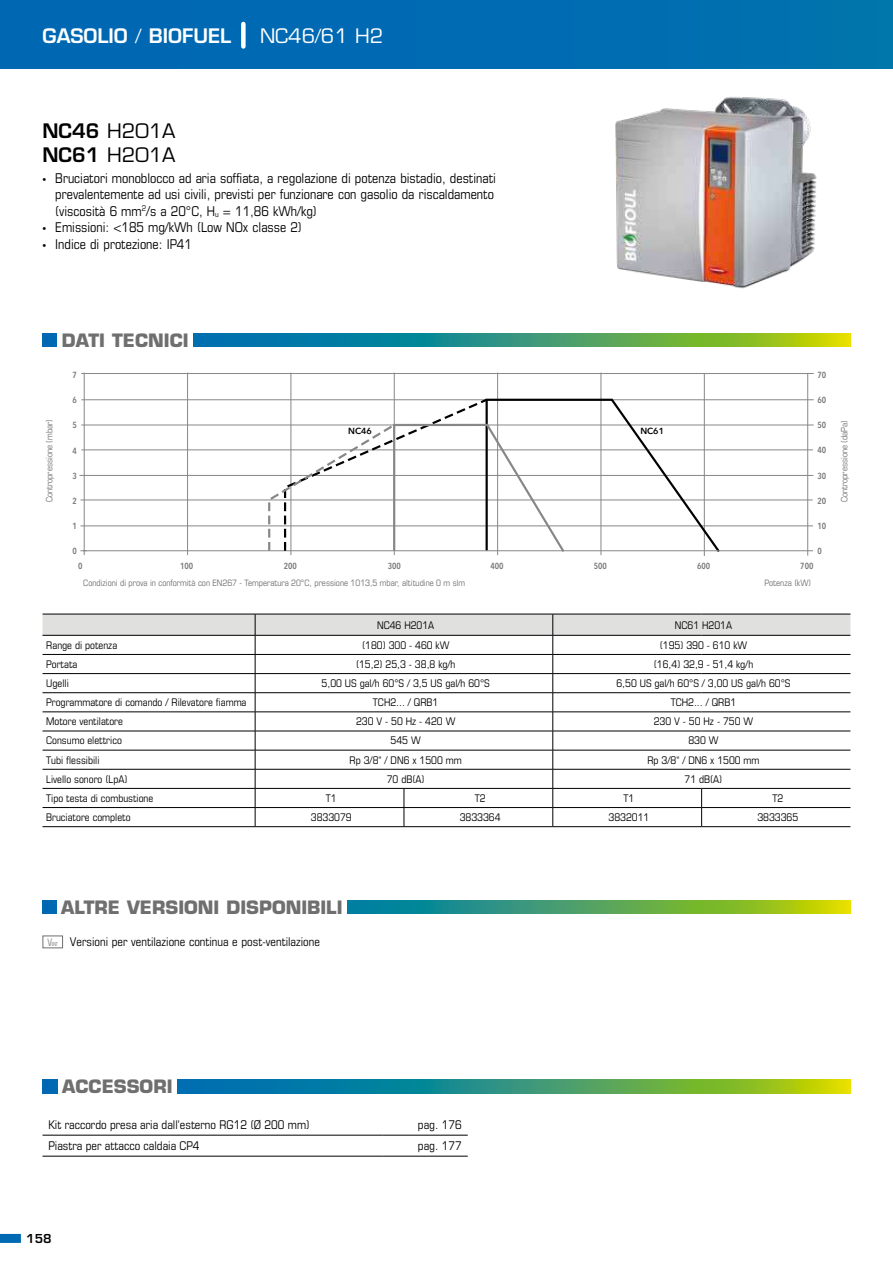
<style>
.page{position:relative;width:893px;height:1263px;background:#fff}
.page>*{position:absolute;margin:0;border:0;box-sizing:border-box;transform-origin:0 0}
.t1{font:19.5px/23.4px "Eurostile LT Std";color:#000}
.t2{font:600 19.5px "Eurostile LT Std";color:#fff}
.t3{font:19.5px "Eurostile LT Std";color:#fff}
.t4{font:700 18px "Eurostile LT Std";color:#706f6f}
.t5{font:condensed 13.5px/16.5px "Eurostile LT Std";color:#000}
.t6{font:condensed 12px "Eurostile LT Std";color:#000}
.t7{font:600 12px "Eurostile LT Std";color:#000}
.t8{font:condensed 10.5px "Eurostile LT Std";color:#000}
.t9{font:condensed 8.85px "Eurostile LT Std";color:#706f6f}
.t10{font:600 condensed 8.85px "Avenir Next LT Pro";color:#797979}
.t11{font:600 8.85px "Avenir Next LT Pro";color:#000}
.t12{font:condensed 5.25px "Eurostile LT Std";color:#706f6f;scale:.81 1}
.s1{font-weight:400;font-stretch:condensed}
.s2{font-stretch:condensed}
.s3{font-weight:600}
.s4{font-family:"Myriad Pro";font-stretch:normal}
.s5{font-size:10.5px}
</style>
<div class="page">
<div style="left:0;top:0;width:893px;height:68px;background:#006ab3"></div>
<div style="left:0;top:1234px;width:21px;height:9px;background:#0069b3"></div>
<svg style="left:43px;top:900px;width:807px;height:14px;background:#55a45a"></svg>
<div style="left:57px;top:896px;width:290px;height:22px;background:#fff"></div>
<svg style="left:43px;top:333px;width:807px;height:14px;background:#429a6d"></svg>
<div style="left:58px;top:327px;width:135px;height:25px;background:#fff"></div>
<svg style="left:43px;top:1079px;width:807px;height:14px;background:#3f986e"></svg>
<div style="left:58px;top:1074px;width:119px;height:24px;background:#fff"></div>
<div style="left:241px;top:24px;width:5px;height:22px;background:#fff"></div>
<hr style="left:81px;top:526px;width:731px;height:1px;background:#878787">
<hr style="left:81px;top:500px;width:731px;height:1px;background:#878787">
<hr style="left:80px;top:475px;width:733px;height:1px;background:#878787">
<hr style="left:82px;top:450px;width:730px;height:1px;background:#878787">
<hr style="left:82px;top:425px;width:731px;height:1px;background:#878787">
<hr style="left:82px;top:399px;width:731px;height:1px;background:#878787">
<hr style="left:82px;top:373px;width:731px;height:1px;background:#878787">
<hr style="left:84px;top:373px;width:1px;height:182px;background:#878787">
<hr style="left:187px;top:373px;width:1px;height:182px;background:#878787">
<hr style="left:291px;top:373px;width:1px;height:182px;background:#878787">
<hr style="left:394px;top:373px;width:1px;height:182px;background:#878787">
<hr style="left:497px;top:373px;width:1px;height:182px;background:#878787">
<hr style="left:704px;top:374px;width:1px;height:181px;background:#878787">
<hr style="left:807px;top:374px;width:1px;height:181px;background:#878787">
<hr style="left:601px;top:373px;width:1px;height:182px;background:#878787">
<hr style="left:81px;top:550px;width:731px;height:1px;background:#878787">
<svg style="left:267px;top:397px;width:455px;height:157px"></svg>
<hr style="left:43px;top:1156px;width:340px;height:1px;background:#000">
<hr style="left:383px;top:1156px;width:85px;height:1px;background:#000">
<hr style="left:43px;top:1135px;width:340px;height:1px;background:#000">
<hr style="left:383px;top:1135px;width:85px;height:1px;background:#000">
<img style="left:615px;top:97px;width:202px;height:192px">
<svg style="left:43px;top:614px;width:807px;height:212px"></svg>
<hr style="left:43px;top:826px;width:212px;height:1px;background:#000">
<hr style="left:255px;top:826px;width:149px;height:1px;background:#000">
<hr style="left:404px;top:826px;width:149px;height:1px;background:#000">
<hr style="left:553px;top:826px;width:149px;height:1px;background:#000">
<hr style="left:702px;top:826px;width:148px;height:1px;background:#000">
<div style="left:43px;top:935px;width:20px;height:13px;border:1px solid #706f6f"></div>
<h1 class="t2" style="left:43px;top:23px;width:190px">GASOLIO <span class="s1">/</span> BIOFUEL</h1>
<h1 class="t3" style="left:260px;top:24px;width:125px">NC46<span class="s2">/</span>61 H2</h1>
<h1 class="t1" style="left:43px;top:120px;width:135px"><span class="s3">NC46</span> H201A<br><span class="s3">NC61</span> H201A</h1>
<p class="t5" style="left:55px;top:169px;width:442px;text-indent:-13px"><span class="s4">•</span> Bruciatori monoblocco ad aria soffiata, a regolazione di potenza bistadio, destinati prevalentemente ad usi civili, previsti per funzionare con gasolio da riscaldamento (viscosità 6 mm<sup>2</sup>/s a 20°C, H<sub>u</sub> = 11,86 kWh/kg)</p>
<p class="t5" style="left:43px;top:219px;width:261px"><span class="s4">•</span> Emissioni: &lt;185 mg/kWh (Low NOx classe 2)</p>
<p class="t5" style="left:43px;top:235px;width:151px"><span class="s4">•</span> Indice di protezione: IP41</p>
<h2 class="t4" style="left:62px;top:329px;width:128px">DATI TECNICI</h2>
<p class="t9" style="left:44px;top:502px;width:85px;rotate:-90deg">Contropressione (mbar)</p>
<p class="t10" style="left:73px;top:369px;width:6px">7</p>
<p class="t10" style="left:73px;top:395px;width:6px">6</p>
<p class="t10" style="left:73px;top:420px;width:6px">5</p>
<p class="t11" style="left:348px;top:425px;width:25px">NC46</p>
<p class="t11" style="left:640px;top:425px;width:25px">NC61</p>
<p class="t10" style="left:817px;top:369px;width:10px">70</p>
<p class="t10" style="left:817px;top:395px;width:10px">60</p>
<p class="t10" style="left:817px;top:420px;width:10px">50</p>
<p class="t10" style="left:73px;top:445px;width:6px">4</p>
<p class="t10" style="left:73px;top:470px;width:6px">3</p>
<p class="t10" style="left:817px;top:445px;width:10px">40</p>
<p class="t10" style="left:817px;top:470px;width:10px">30</p>
<p class="t10" style="left:73px;top:495px;width:6px">2</p>
<p class="t10" style="left:817px;top:495px;width:10px">20</p>
<p class="t10" style="left:73px;top:521px;width:6px">1</p>
<p class="t10" style="left:73px;top:546px;width:6px">0</p>
<p class="t10" style="left:817px;top:520px;width:10px">10</p>
<p class="t10" style="left:817px;top:546px;width:6px">0</p>
<p class="t10" style="left:78px;top:561px;width:6px">0</p>
<p class="t10" style="left:180px;top:561px;width:15px">100</p>
<p class="t10" style="left:284px;top:561px;width:15px">200</p>
<p class="t10" style="left:388px;top:561px;width:15px">300</p>
<p class="t10" style="left:490px;top:561px;width:15px">400</p>
<p class="t10" style="left:594px;top:561px;width:15px">500</p>
<p class="t10" style="left:697px;top:561px;width:15px">600</p>
<p class="t10" style="left:800px;top:561px;width:15px">700</p>
<p class="t9" style="left:83px;top:578px;width:383px">Condizioni di prova in conformità con EN267 - Temperatura 20°C, pressione 1013,5 mbar, altitudine 0 m slm</p>
<p class="t9" style="left:764px;top:578px;width:48px">Potenza (kW)</p>
<p class="t8" style="left:377px;top:619px;width:59px">NC46 H201A</p>
<p class="t8" style="left:675px;top:619px;width:59px">NC61 H201A</p>
<p class="t8" style="left:46px;top:639px;width:72px">Range di potenza</p>
<p class="t8" style="left:362px;top:639px;width:89px">(180) 300 - 460 kW</p>
<p class="t8" style="left:660px;top:639px;width:89px">(195) 390 - 610 kW</p>
<p class="t8" style="left:46px;top:658px;width:33px">Portata</p>
<p class="t8" style="left:356px;top:658px;width:101px">(15,2) 25,3 - 38,8 kg/h</p>
<p class="t8" style="left:654px;top:658px;width:101px">(16,4) 32,9 - 51,4 kg/h</p>
<p class="t8" style="left:46px;top:677px;width:24px">Ugelli</p>
<p class="t8" style="left:322px;top:677px;width:170px">5,00 US gal/h 60°S / 3,5 US gal/h 60°S</p>
<p class="t8" style="left:616px;top:677px;width:176px">6,50 US gal/h 60°S / 3,00 US gal/h 60°S</p>
<p class="t8" style="left:46px;top:696px;width:202px">Programmatore di comando / Rilevatore fiamma</p>
<p class="t8" style="left:373px;top:696px;width:67px">TCH2... / QRB1</p>
<p class="t8" style="left:671px;top:696px;width:67px">TCH2... / QRB1</p>
<p class="t8" style="left:46px;top:715px;width:78px">Motore ventilatore</p>
<p class="t8" style="left:356px;top:715px;width:101px">230 V - 50 Hz - 420 W</p>
<p class="t8" style="left:654px;top:715px;width:101px">230 V - 50 Hz - 750 W</p>
<p class="t8" style="left:46px;top:734px;width:77px">Consumo elettrico</p>
<p class="t8" style="left:391px;top:734px;width:32px">545 W</p>
<p class="t8" style="left:688px;top:734px;width:32px">830 W</p>
<p class="t8" style="left:46px;top:753px;width:55px">Tubi flessibili</p>
<p class="t8" style="left:350px;top:753px;width:114px">Rp 3/8“ / DN6 x 1500 mm</p>
<p class="t8" style="left:647px;top:753px;width:114px">Rp 3/8“ / DN6 x 1500 mm</p>
<p class="t8" style="left:46px;top:773px;width:83px">Livello sonoro (LpA)</p>
<p class="t8" style="left:387px;top:773px;width:39px">70 dB(A)</p>
<p class="t8" style="left:684px;top:773px;width:39px">71 dB(A)</p>
<p class="t8" style="left:46px;top:792px;width:109px">Tipo testa di combustione</p>
<p class="t8" style="left:326px;top:792px;width:12px">T1</p>
<p class="t8" style="left:475px;top:792px;width:12px">T2</p>
<p class="t8" style="left:623px;top:792px;width:12px">T1</p>
<p class="t8" style="left:772px;top:792px;width:12px">T2</p>
<p class="t8" style="left:46px;top:811px;width:86px">Bruciatore completo</p>
<p class="t8" style="left:311px;top:811px;width:42px">3833079</p>
<p class="t8" style="left:460px;top:811px;width:42px">3833364</p>
<p class="t8" style="left:608px;top:811px;width:42px">3832011</p>
<p class="t8" style="left:757px;top:811px;width:42px">3833365</p>
<p class="t9" style="left:839px;top:502px;width:83px;rotate:-90deg">Contropressione (daPa)</p>
<h2 class="t4" style="left:61px;top:896px;width:283px">ALTRE VERSIONI DISPONIBILI</h2>
<p class="t12" style="left:48px;top:941px;width:14px"><span class="s5">V</span>ent</p>
<p class="t6" style="left:70px;top:935px;width:252px">Versioni per ventilazione continua e post-ventilazione</p>
<h2 class="t4" style="left:62px;top:1075px;width:112px">ACCESSORI</h2>
<p class="t6" style="left:49px;top:1118px;width:263px">Kit raccordo presa aria dall'esterno RG12 (Ø 200 mm)</p>
<p class="t6" style="left:418px;top:1118px;width:45px">pag. 176</p>
<p class="t6" style="left:49px;top:1139px;width:153px">Piastra per attacco caldaia CP4</p>
<p class="t6" style="left:418px;top:1139px;width:45px">pag. 177</p>
<p class="t7" style="left:26px;top:1231px;width:27px">158</p>
</div>
